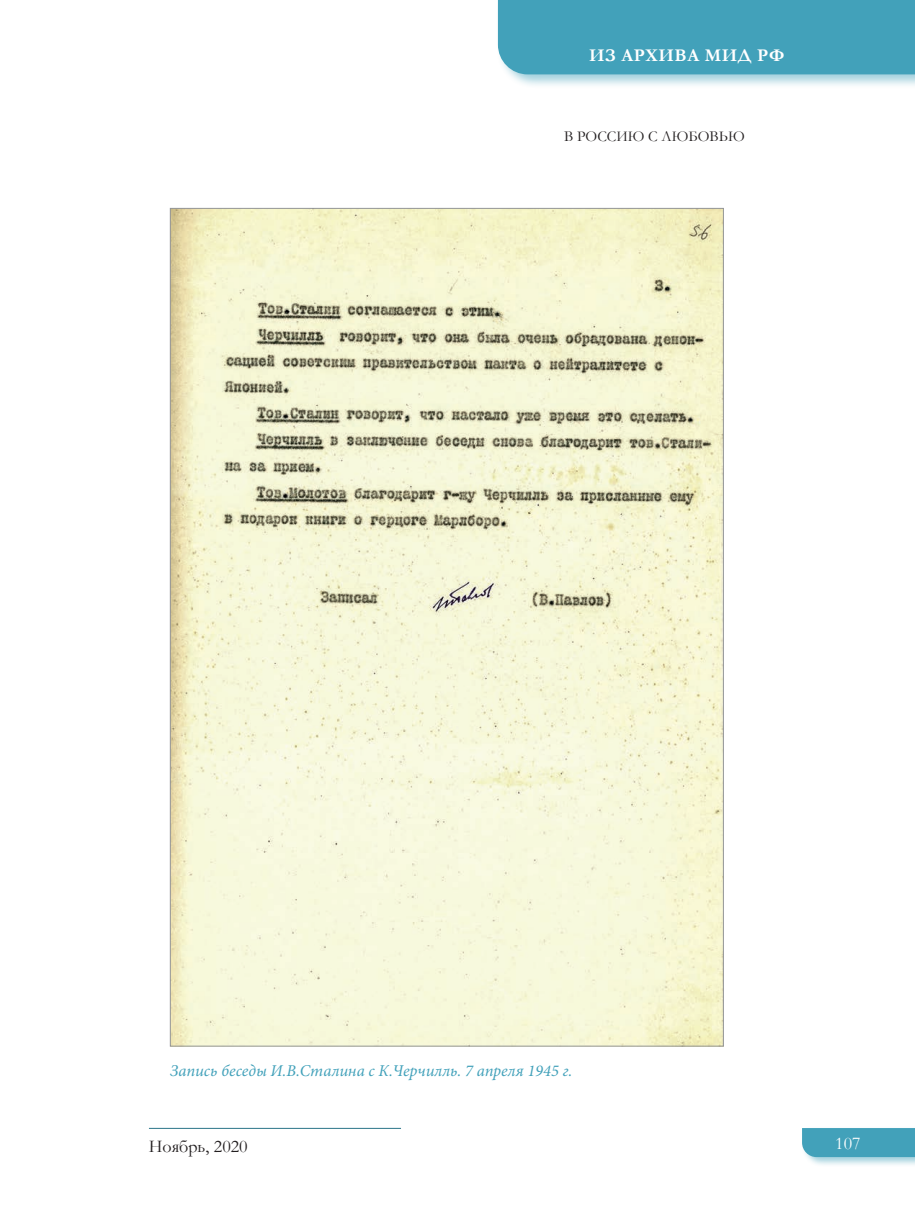
<style>
.page{position:relative;width:915px;height:1212px;background:#fff}
.page>*{position:absolute;margin:0;border:0;box-sizing:border-box;transform-origin:0 0}
.t1{font:700 18px "Garamond";letter-spacing:.03em;color:#fff}
.t2{font:18px "Garamond";color:#231f20}
.t3{font:18px "Garamond";color:#fff}
.Основной_текст{font:italic 16.5px "Minion Pro";color:#42a1ba}
.t4{font:15px "Garamond";color:#231f20}
</style>
<div class="page">
<div style="left:800px;top:1126px;width:114px;height:41px;background:#42a1ba;opacity:.5"></div>
<div style="left:801px;top:1128px;width:113px;height:29px;background:#42a1ba"></div>
<hr style="left:149px;top:1128px;width:252px;height:1px;background:#2a7588">
<div style="left:496px;top:0;width:418px;height:88px;background:#42a1ba;opacity:.5"></div>
<div style="left:497px;top:0;width:417px;height:74px;background:#42a1ba"></div>
<img style="left:172px;top:210px;width:549px;height:834px">
<p class="t1" style="left:588px;top:43px;width:197px">ИЗ АРХИВА МИД РФ</p>
<p class="t4" style="left:564px;top:126px;width:182px">В РОССИЮ С ЛЮБОВЬЮ</p>
<p class="Основной_текст" style="left:170px;top:1059px;width:403px">Запись беседы И.В.Сталина с К.Черчилль. 7 апреля 1945 г.</p>
<p class="t2" style="left:149px;top:1135px;width:100px">Ноябрь, 2020</p>
<p class="t3" style="left:834px;top:1131px;width:27px">107</p>
</div>
